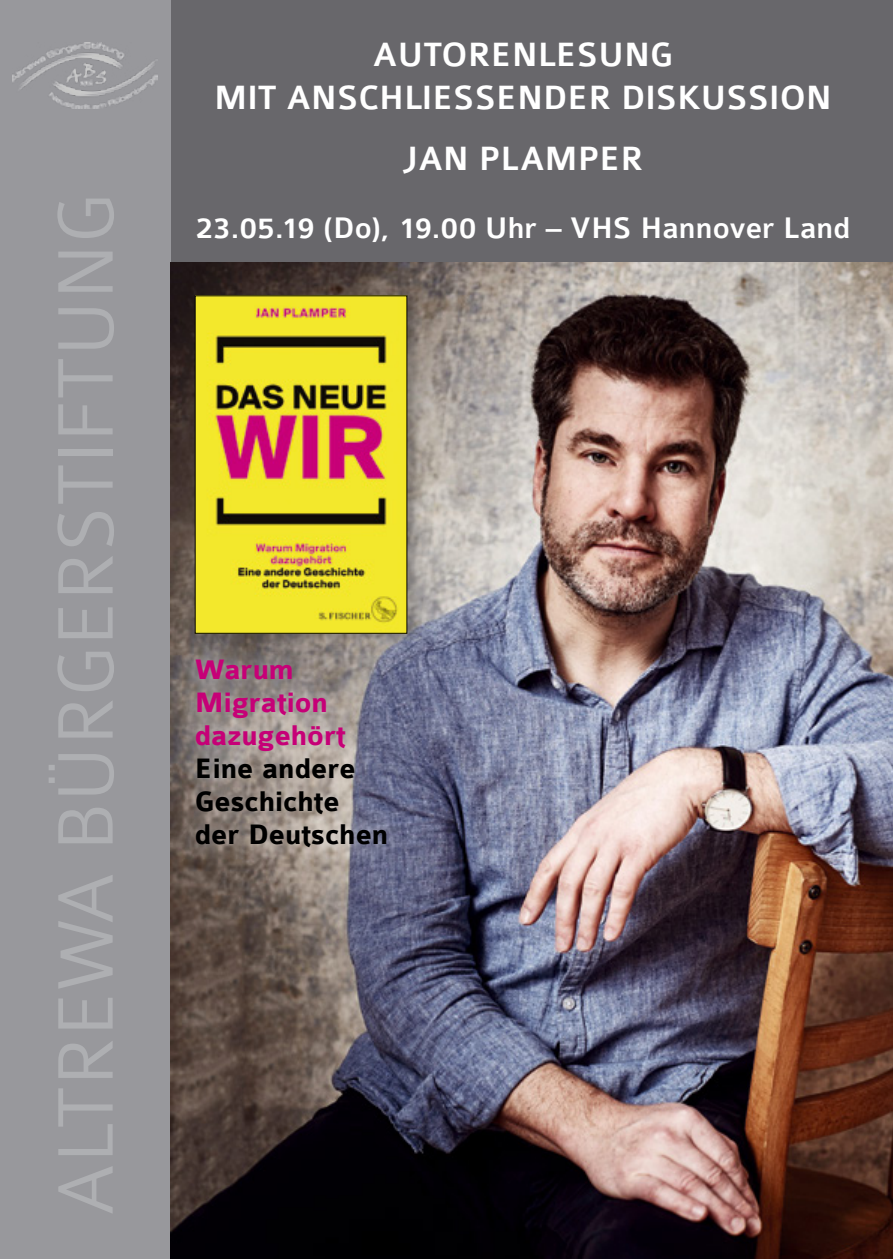
<style>
.page{position:relative;width:893px;height:1259px;background:#68676b}
.page>*{position:absolute;margin:0;border:0;box-sizing:border-box;transform-origin:0 0}
.t1{font:300 84px "Colaborate";color:#aeafb2}
.t2{font:500 36px/43.2px "Colaborate";color:#fff;text-align:center}
.t3{font:500 31.8px "Colaborate";color:#fff}
.t4{font:700 30px/33px "Colaborate";color:#000}
.t5{font:700 30px/33px "Colaborate";color:#c60077}
</style>
<div class="page">
<div style="left:0;top:0;width:170px;height:1259px;background:#98989c"></div>
<img style="left:170px;top:262px;width:723px;height:997px">
<div style="left:195px;top:291px;width:228px;height:354px;background:#343235;opacity:.3"></div>
<img style="left:197px;top:297px;width:208px;height:335px">
<div style="left:172px;top:637px;width:237px;height:231px;background:#fff;opacity:.8"></div>
<img style="left:12px;top:43px;width:146px;height:65px">
<h1 class="t1" style="left:42px;top:1216px;width:1024px;rotate:-90deg">Altrewa Bürgerstiftung</h1>
<p class="t2" style="left:214px;top:34px;width:619px">AUTORENLESUNG<br>MIT ANSCHLIESSENDER DISKUSSION</p>
<p class="t2" style="left:402px;top:137px;width:243px">JAN PLAMPER</p>
<p class="t3" style="left:196px;top:212px;width:656px">23.05.19 (DO), 19.00 U HR – VHS HANNOVER LAND</p>
<p class="t5" style="left:195px;top:654px;width:152px">Warum<br>Migration dazugehört</p>
<p class="t4" style="left:195px;top:753px;width:195px">Eine andere<br>Geschichte der Deutschen</p>
</div>
